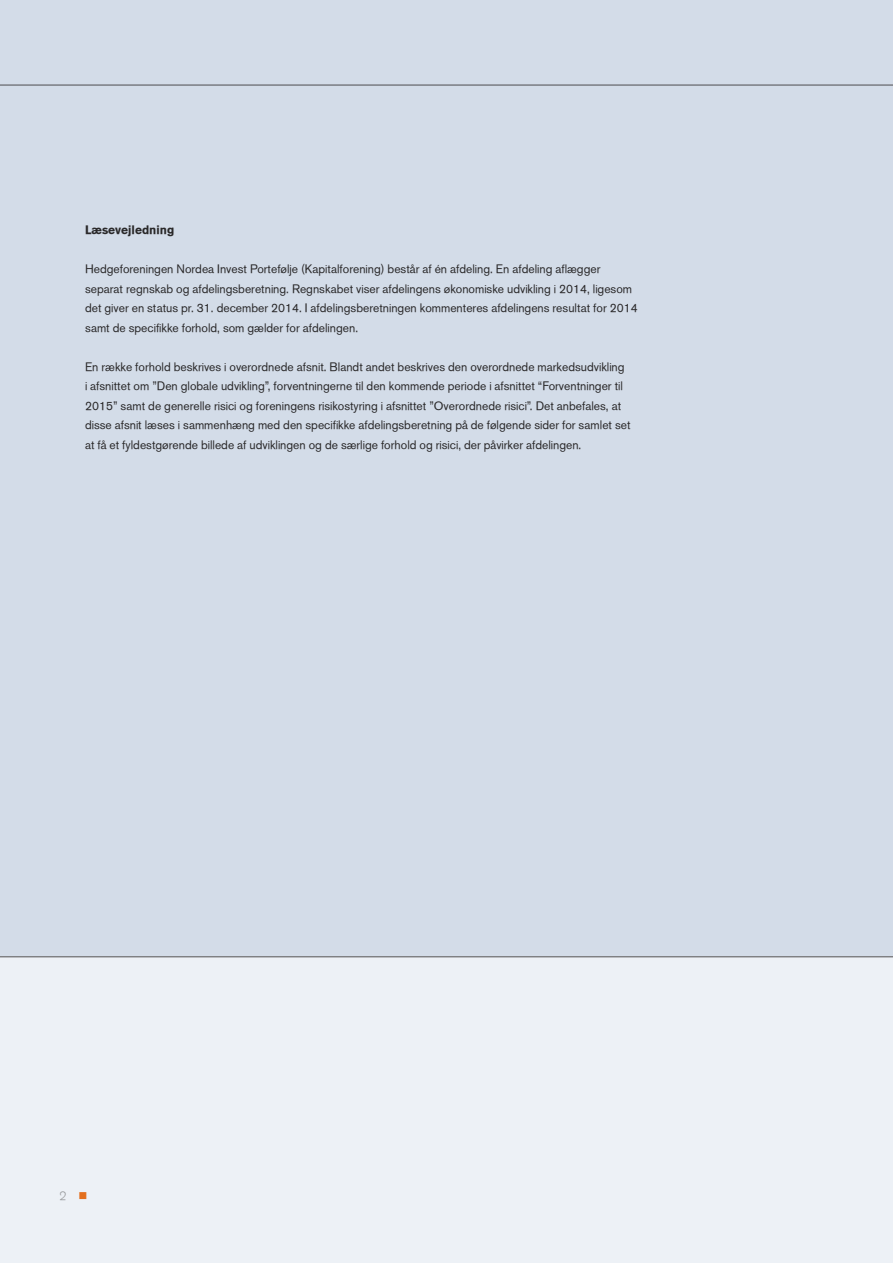
<style>
.page{position:relative;width:893px;height:1263px;background:#fff}
.page>*{position:absolute;margin:0;border:0;box-sizing:border-box;transform-origin:0 0}
.t1{font:12px/19.5px "Akzidenz Grotesk Nordea";color:#292829}
.t2{font:700 12px "Akzidenz Grotesk Nordea";color:#292829}
.t3{font:300 12px "Akzidenz Grotesk Nordea";color:#939598}
.s1{color:#e36f1e}
</style>
<div class="page">
<div style="left:0;top:0;width:893px;height:957px;background:#d3dce8"></div>
<div style="left:0;top:957px;width:893px;height:306px;background:#edf1f6"></div>
<hr style="left:0;top:85px;width:893px;height:1px;background:#4d4d4f">
<hr style="left:0;top:956px;width:893px;height:1px;background:#4d4d4f">
<p class="t2" style="left:85px;top:223px;width:91px">Læsevejledning</p>
<p class="t1" style="left:85px;top:259px;width:554px">Hedgeforeningen Nordea Invest Portefølje (Kapitalforening) består af én afdeling. En afdeling aflægger separat regnskab og afdelingsberetning. Regnskabet viser afdelingens økonomiske udvikling i 2014, ligesom det giver en status pr. 31. december 2014. I afdelingsberetningen kommenteres afdelingens resultat for 2014 samt de specifikke forhold, som gælder for afdelingen.</p>
<p class="t1" style="left:85px;top:357px;width:547px">En række forhold beskrives i overordnede afsnit. Blandt andet beskrives den overordnede markedsudvikling<br>i afsnittet om ”Den globale udvikling”, forventningerne til den kommende periode i afsnittet “Forventninger til 2015” samt de generelle risici og foreningens risikostyring i afsnittet ”Overordnede risici”. Det anbefales, at disse afsnit læses i sammenhæng med den specifikke afdelingsberetning på de følgende sider for samlet set at få et fyldestgørende billede af udviklingen og de særlige forhold og risici, der påvirker afdelingen.</p>
<p class="t3" style="left:60px;top:1189px;width:29px">2 <span class="s1">■</span></p>
</div>
